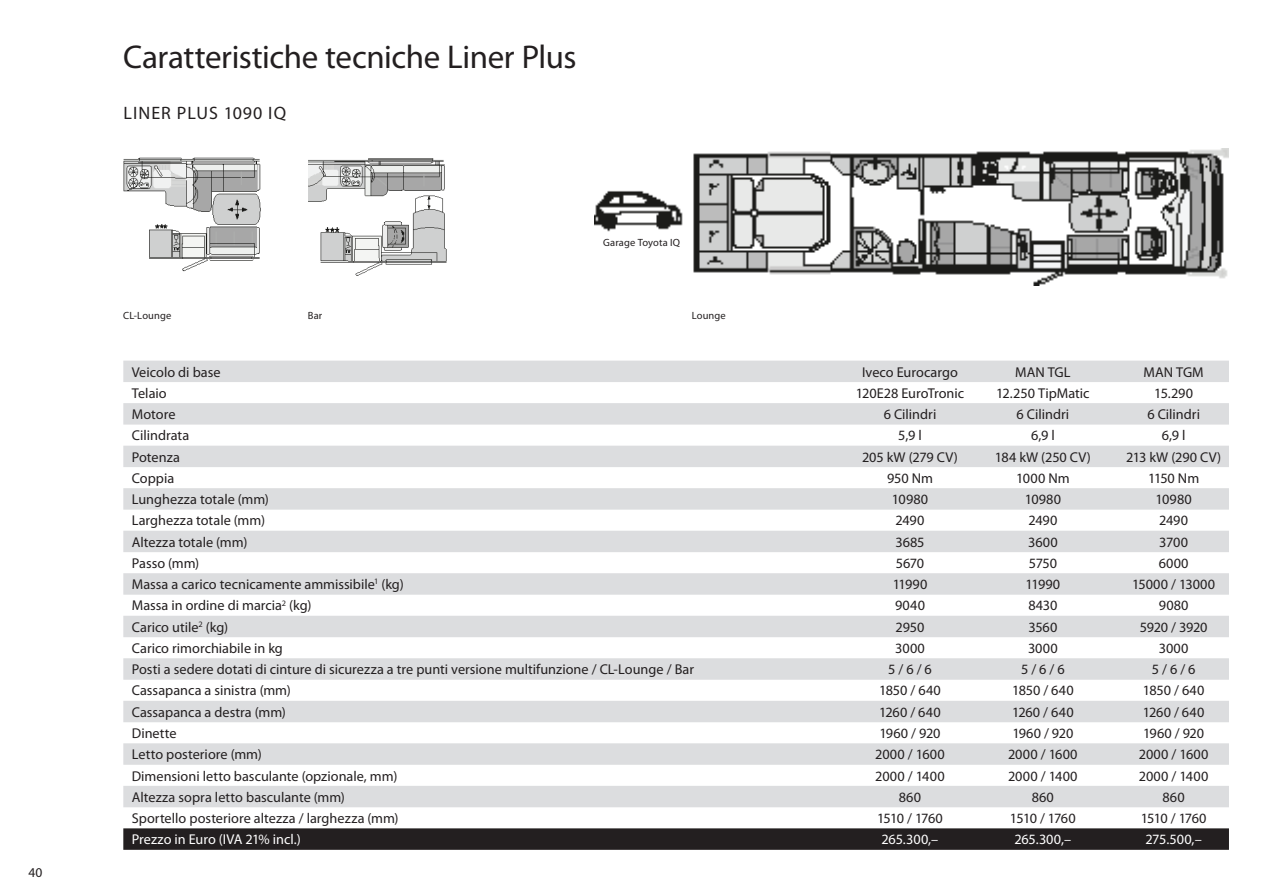
<style>
.page{position:relative;width:1263px;height:893px;background:#fff}
.page>*{position:absolute;margin:0;border:0;box-sizing:border-box;transform-origin:0 0}
.t1{font:33px "Myriad Pro";letter-spacing:-.015em;color:#231f20}
.t2{font:18px "Myriad Pro";letter-spacing:.055em;color:#231f20}
.t3{font:14.25px "Myriad Pro";color:#231f20}
.t4{font:14.25px "Myriad Pro";letter-spacing:-.005em;color:#fff}
.t5{font:14.25px "Myriad Pro";letter-spacing:-.045em;color:#231f20}
.t6{font:14.25px "Myriad Pro";letter-spacing:-.02em;color:#231f20}
.t7{font:13.5px "Myriad Pro";color:#231f20}
.t8{font:10.5px "Myriad Pro";letter-spacing:.01em;color:#231f20}
</style>
<div class="page">
<div style="left:123px;top:361px;width:1106px;height:21px;background:#dcdddf"></div>
<div style="left:123px;top:403px;width:1106px;height:22px;background:#dcdddf"></div>
<div style="left:123px;top:446px;width:1106px;height:21px;background:#dcdddf"></div>
<div style="left:123px;top:488px;width:1106px;height:22px;background:#dcdddf"></div>
<div style="left:123px;top:531px;width:1106px;height:21px;background:#dcdddf"></div>
<div style="left:123px;top:573px;width:1106px;height:22px;background:#dcdddf"></div>
<div style="left:123px;top:616px;width:1106px;height:21px;background:#dcdddf"></div>
<div style="left:123px;top:658px;width:1106px;height:22px;background:#dcdddf"></div>
<div style="left:123px;top:701px;width:1106px;height:21px;background:#dcdddf"></div>
<div style="left:123px;top:743px;width:1106px;height:22px;background:#dcdddf"></div>
<div style="left:123px;top:786px;width:1106px;height:21px;background:#dcdddf"></div>
<div style="left:123px;top:828px;width:1106px;height:22px;background:#231f20"></div>
<img style="left:595px;top:149px;width:634px;height:137px">
<img style="left:308px;top:158px;width:139px;height:117px">
<img style="left:123px;top:157px;width:138px;height:115px">
<div style="left:602px;top:238px;width:79px;height:14px;background:#fff"></div>
<p class="t7" style="left:28px;top:864px;width:16px">40</p>
<h1 class="t1" style="left:123px;top:36px;width:455px">Caratteristiche tecniche Liner Plus</h1>
<p class="t2" style="left:123px;top:102px;width:163px">Liner Plus 1090 iQ</p>
<p class="t8" style="left:603px;top:236px;width:73px">Garage Toyota IQ</p>
<p class="t8" style="left:123px;top:309px;width:50px">CL-Lounge</p>
<p class="t8" style="left:308px;top:309px;width:16px">Bar</p>
<p class="t8" style="left:692px;top:309px;width:36px">Lounge</p>
<p class="t3" style="left:132px;top:363px;width:90px">Veicolo di base</p>
<p class="t3" style="left:862px;top:363px;width:97px">Iveco Eurocargo</p>
<p class="t3" style="left:1015px;top:363px;width:57px">MAN TGL</p>
<p class="t3" style="left:1144px;top:363px;width:62px">MAN TGM</p>
<p class="t3" style="left:132px;top:384px;width:36px">Telaio</p>
<p class="t3" style="left:856px;top:384px;width:110px">120E28 EuroTronic</p>
<p class="t3" style="left:996px;top:384px;width:95px">12.250 TipMatic</p>
<p class="t3" style="left:1154px;top:384px;width:40px">15.290</p>
<p class="t3" style="left:132px;top:405px;width:45px">Motore</p>
<p class="t3" style="left:884px;top:405px;width:54px">6 Cilindri</p>
<p class="t3" style="left:1017px;top:405px;width:54px">6 Cilindri</p>
<p class="t3" style="left:1147px;top:405px;width:54px">6 Cilindri</p>
<p class="t3" style="left:132px;top:427px;width:59px">Cilindrata</p>
<p class="t3" style="left:898px;top:427px;width:25px">5,9 l</p>
<p class="t3" style="left:1031px;top:427px;width:25px">6,9 l</p>
<p class="t3" style="left:1162px;top:427px;width:25px">6,9 l</p>
<p class="t3" style="left:132px;top:448px;width:50px">Potenza</p>
<p class="t3" style="left:862px;top:448px;width:97px">205 kW (279 CV)</p>
<p class="t3" style="left:995px;top:448px;width:98px">184 kW (250 CV)</p>
<p class="t3" style="left:1126px;top:448px;width:97px">213 kW (290 CV)</p>
<p class="t3" style="left:132px;top:469px;width:44px">Coppia</p>
<p class="t3" style="left:887px;top:469px;width:47px">950 N m</p>
<p class="t3" style="left:1016px;top:469px;width:55px">1000 Nm</p>
<p class="t3" style="left:1148px;top:469px;width:53px">1150 Nm</p>
<p class="t3" style="left:132px;top:491px;width:139px">Lunghezza totale (mm)</p>
<p class="t3" style="left:892px;top:491px;width:38px">10980</p>
<p class="t3" style="left:1025px;top:491px;width:38px">10980</p>
<p class="t3" style="left:1155px;top:491px;width:38px">10980</p>
<p class="t3" style="left:132px;top:512px;width:135px">Larghezza totale (mm)</p>
<p class="t3" style="left:896px;top:512px;width:30px">2490</p>
<p class="t3" style="left:1028px;top:512px;width:30px">2490</p>
<p class="t3" style="left:1159px;top:512px;width:30px">2490</p>
<p class="t3" style="left:132px;top:533px;width:117px">Altezza totale (mm)</p>
<p class="t3" style="left:895px;top:533px;width:31px">3685</p>
<p class="t3" style="left:1028px;top:533px;width:31px">3600</p>
<p class="t3" style="left:1159px;top:533px;width:30px">3700</p>
<p class="t3" style="left:132px;top:554px;width:69px">Passo (mm)</p>
<p class="t3" style="left:896px;top:554px;width:30px">5670</p>
<p class="t3" style="left:1029px;top:554px;width:30px">5750</p>
<p class="t3" style="left:1159px;top:554px;width:31px">6000</p>
<p class="t3" style="left:132px;top:576px;width:273px">Massa a carico tecnicamente ammissibile<sup>1</sup> (kg)</p>
<p class="t3" style="left:893px;top:576px;width:36px">11990</p>
<p class="t3" style="left:1025px;top:576px;width:36px">11990</p>
<p class="t3" style="left:1132px;top:576px;width:85px">15000 / 13000</p>
<p class="t3" style="left:132px;top:597px;width:181px">Massa in ordine di marcia<sup>2</sup> (kg)</p>
<p class="t3" style="left:895px;top:597px;width:31px">9040</p>
<p class="t3" style="left:1028px;top:597px;width:31px">8430</p>
<p class="t3" style="left:1159px;top:597px;width:31px">9080</p>
<p class="t3" style="left:132px;top:618px;width:98px">Carico utile<sup>2</sup> (kg)</p>
<p class="t3" style="left:895px;top:618px;width:30px">2950</p>
<p class="t3" style="left:1028px;top:618px;width:30px">3560</p>
<p class="t6" style="left:1140px;top:618px;width:69px">5920 / 3920</p>
<p class="t3" style="left:132px;top:639px;width:153px">Carico rimorchiabile in kg</p>
<p class="t3" style="left:895px;top:639px;width:31px">3000</p>
<p class="t3" style="left:1028px;top:639px;width:31px">3000</p>
<p class="t3" style="left:1159px;top:639px;width:31px">3000</p>
<p class="t3" style="left:132px;top:661px;width:564px">Posti a sedere dotati di cinture di sicurezza a tre punti versione multifunzione / CL-Lounge / Bar</p>
<p class="t3" style="left:888px;top:661px;width:45px">5 / 6 / 6</p>
<p class="t3" style="left:1021px;top:661px;width:45px">5 / 6 / 6</p>
<p class="t3" style="left:1152px;top:661px;width:45px">5 / 6 / 6</p>
<p class="t3" style="left:132px;top:682px;width:160px">Cassapanca a sinistra (mm)</p>
<p class="t3" style="left:879px;top:682px;width:63px">1850 / 640</p>
<p class="t3" style="left:1012px;top:682px;width:63px">1850 / 640</p>
<p class="t3" style="left:1143px;top:682px;width:63px">1850 / 640</p>
<p class="t3" style="left:132px;top:703px;width:156px">Cassapanca a destra (mm)</p>
<p class="t3" style="left:879px;top:703px;width:63px">1260 / 640</p>
<p class="t3" style="left:1012px;top:703px;width:63px">1260 / 640</p>
<p class="t3" style="left:1143px;top:703px;width:63px">1260 / 640</p>
<p class="t3" style="left:132px;top:724px;width:46px">Dinette</p>
<p class="t3" style="left:879px;top:724px;width:63px">1960 / 920</p>
<p class="t3" style="left:1012px;top:724px;width:63px">1960 / 920</p>
<p class="t3" style="left:1143px;top:724px;width:63px">1960 / 920</p>
<p class="t3" style="left:132px;top:746px;width:132px">Letto posteriore (mm)</p>
<p class="t3" style="left:875px;top:746px;width:71px">2000 / 1600</p>
<p class="t3" style="left:1008px;top:746px;width:71px">2000 / 1600</p>
<p class="t3" style="left:1139px;top:746px;width:71px">2000 / 1600</p>
<p class="t3" style="left:132px;top:767px;width:267px">Dimensioni letto basculante (opzionale, mm)</p>
<p class="t3" style="left:875px;top:767px;width:71px">2000 / 1400</p>
<p class="t3" style="left:1008px;top:767px;width:71px">2000 / 1400</p>
<p class="t3" style="left:1139px;top:767px;width:71px">2000 / 1400</p>
<p class="t3" style="left:132px;top:788px;width:215px">Altezza sopra letto basculante (mm)</p>
<p class="t3" style="left:899px;top:788px;width:24px">860</p>
<p class="t3" style="left:1032px;top:788px;width:24px">860</p>
<p class="t3" style="left:1162px;top:788px;width:24px">860</p>
<p class="t3" style="left:132px;top:809px;width:268px">Sportello posteriore altezza / larghezza (mm)</p>
<p class="t5" style="left:877px;top:809px;width:67px">1510 / 1760</p>
<p class="t5" style="left:1010px;top:809px;width:67px">1510 / 1760</p>
<p class="t5" style="left:1141px;top:809px;width:67px">1510 / 1760</p>
<p class="t4" style="left:132px;top:831px;width:171px">Prezzo in Euro (IVA 21% incl.)</p>
<p class="t4" style="left:881px;top:831px;width:58px">265.300,–</p>
<p class="t4" style="left:1014px;top:831px;width:58px">265.300,–</p>
<p class="t4" style="left:1145px;top:831px;width:58px">275.500,–</p>
</div>
